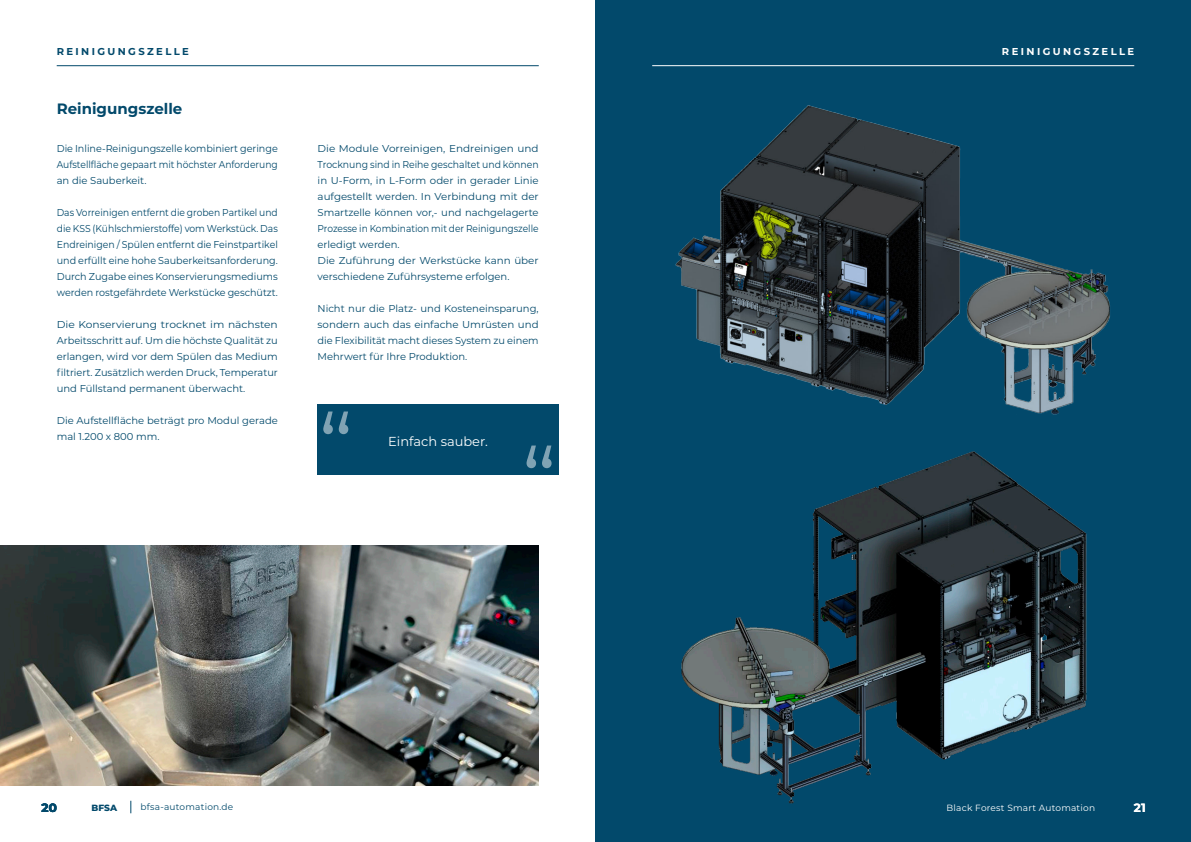
<style>
.page{position:relative;width:1191px;height:842px;background:#fff}
.page>*{position:absolute;margin:0;border:0;box-sizing:border-box;transform-origin:0 0}
.t1{font:700 15px "Montserrat";color:#02496b}
.t2{font:13px "Montserrat";color:#fff}
.t3{font:700 12px "Montserrat";color:#02496b}
.t4{font:700 12px "Montserrat";color:#fff}
.t5{font:10px/16px "Montserrat";color:#02496b;scale:1.04 1}
.t6{font:10px/16px "Montserrat";color:#02496b;text-align:justify;scale:.92 1}
.t7{font:10px/16px "Montserrat";color:#02496b}
.t8{font:10px/16px "Montserrat";color:#02496b;text-align:justify;scale:1.07 1}
.t9{font:10px/16px "Montserrat";color:#02496b;text-align:justify;scale:.96 1}
.t10{font:700 10px "Montserrat";letter-spacing:.24em;color:#02496b}
.t11{font:700 10px "Montserrat";letter-spacing:.24em;color:#fff}
.t12{font:9px "Montserrat";letter-spacing:.025em;color:#fff}
.t13{font:9px "Montserrat";letter-spacing:.025em;color:#02496b}
.t14{font:800 9px "Montserrat";color:#02496b}
</style>
<div class="page">
<svg style="left:131px;top:801px;width:1px;height:12px"></svg>
<div style="left:595px;top:0;width:596px;height:842px;background:#02496b"></div>
<img style="left:675px;top:105px;width:435px;height:310px">
<img style="left:681px;top:451px;width:406px;height:353px">
<hr style="left:652px;top:65px;width:482px;height:1px;background:#fff">
<hr style="left:57px;top:65px;width:482px;height:1px;background:#02496b">
<img style="left:0;top:546px;width:538px;height:239px">
<div style="left:317px;top:405px;width:241px;height:70px;background:#02496b"></div>
<svg style="left:323px;top:411px;width:25px;height:23px"></svg>
<svg style="left:526px;top:445px;width:25px;height:23px"></svg>
<p class="t10" style="left:57px;top:46px;width:134px">REINIGUNGSZELLE</p>
<h1 class="t1" style="left:57px;top:100px;width:127px">Reinigungszelle</h1>
<p class="t9" style="left:57px;top:140px;width:232px">Die Inline-Reinigungszelle kombiniert geringe Aufstellfläche gepaart mit höchster Anforderung an die Sauberkeit.</p>
<p class="t6" style="left:57px;top:204px;width:242px">Das Vorreinigen entfernt die groben Partikel und die KSS (Kühlschmierstoffe) vom Werkstück. Das Endreinigen / Spülen entfernt die Feinstpartikel und erfüllt eine hohe Sauberkeitsanforderung.<br>Durch Zugabe eines Konservierungsmediums werden rostgefährdete Werkstücke geschützt.</p>
<p class="t8" style="left:57px;top:316px;width:208px">Die Konservierung trocknet im nächsten Arbeitsschritt auf. Um die höchste Qualität zu erlangen, wird vor dem Spülen das Medium filtriert. Zusätzlich werden Druck, Temperatur und Füllstand permanent überwacht.</p>
<p class="t7" style="left:57px;top:412px;width:223px">Die Aufstellfläche beträgt pro Modul gerade mal 1.200 x 800 mm.</p>
<p class="t5" style="left:317px;top:140px;width:214px">Die Module Vorreinigen, Endreinigen und Trocknung sind in Reihe geschaltet und können in U-Form, in L-Form oder in gerader Linie aufgestellt werden. In Verbindung mit der Smartzelle können vor,- und nachgelagerte Prozesse in Kombination mit der Reinigungszelle erledigt werden.<br>Die Zuführung der Werkstücke kann über verschiedene Zuführsysteme erfolgen.</p>
<p class="t7" style="left:317px;top:300px;width:223px;text-align:justify">Nicht nur die Platz- und Kosteneinsparung, sondern auch das einfache Umrüsten und die Flexibilität macht dieses System zu einem Mehrwert für Ihre Produktion.</p>
<h2 class="t2" style="left:388px;top:435px;width:101px">Einfach sauber.</h2>
<p class="t11" style="left:1002px;top:46px;width:134px">REINIGUNGSZELLE</p>
<p class="t3" style="left:41px;top:801px;width:17px">20</p>
<p class="t12" style="left:946px;top:804px;width:150px">Black Forest Smart Automation</p>
<p class="t4" style="left:1133px;top:801px;width:14px">21</p>
<p class="t14" style="left:92px;top:802px;width:27px">BFSA</p>
<p class="t13" style="left:141px;top:802px;width:94px">bfsa-automation.de</p>
</div>
